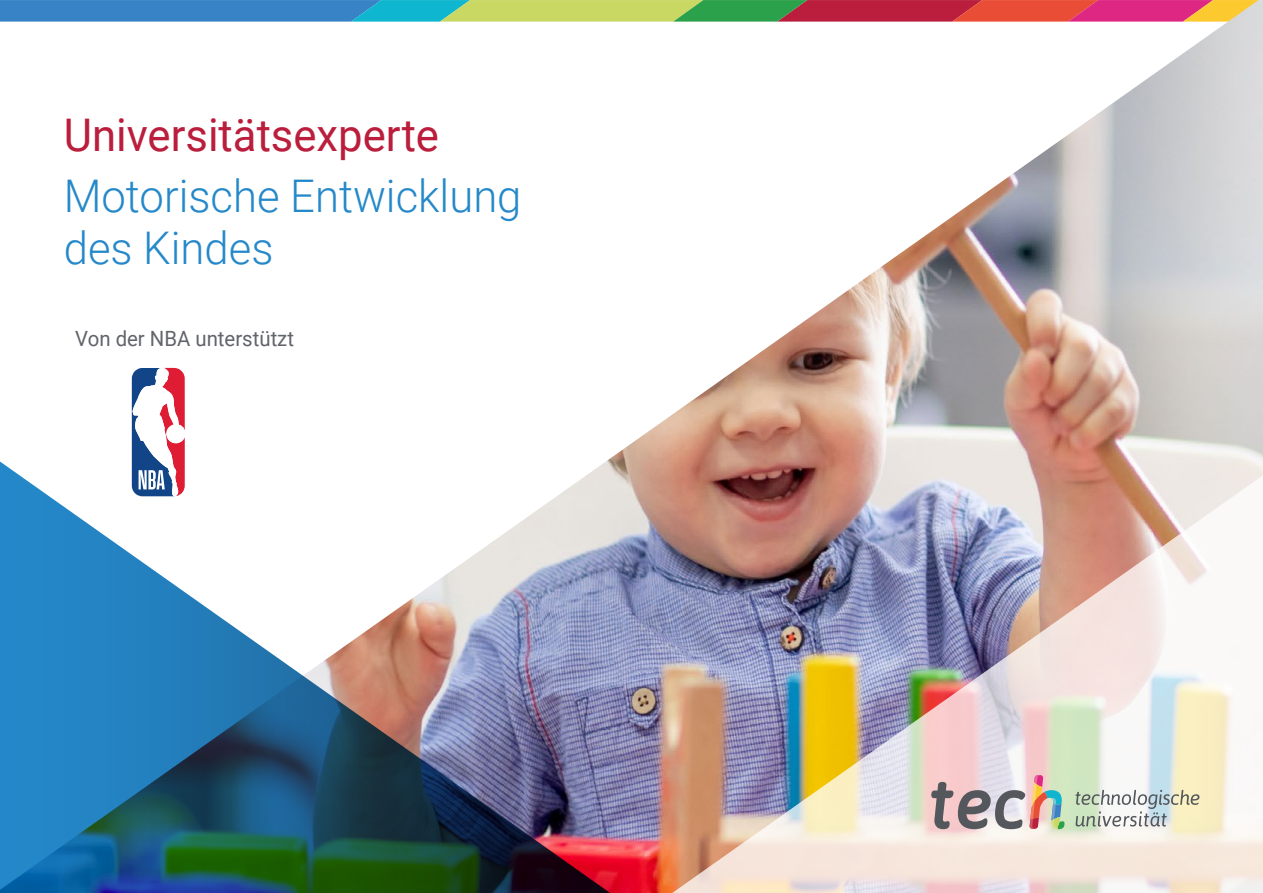
<style>
.page{position:relative;width:1263px;height:893px;background:#fff}
.page>*{position:absolute;margin:0;border:0;box-sizing:border-box;transform-origin:0 0}
.t1{font:300 45px/52.5px "Roboto";color:#2488c9}
.t2{font:45px "Roboto";color:#ba1e3c}
.t3{font:21px "Roboto";color:#61646a}
</style>
<div class="page">
<img style="left:0;top:0;width:1263px;height:893px">
<img style="left:0;top:446px;width:640px;height:447px">
<img style="left:642px;top:454px;width:621px;height:439px">
<svg style="left:132px;top:368px;width:53px;height:128px"></svg>
<svg style="left:931px;top:775px;width:133px;height:54px;background:#bdadac"></svg>
<svg style="left:1075px;top:790px;width:124px;height:36px"></svg>
<p class="t2" style="left:64px;top:103px;width:377px">Universitätsexperte</p>
<p class="t1" style="left:64px;top:168px;width:459px">Motorische Entwicklung des Kindes</p>
<p class="t3" style="left:75px;top:324px;width:220px">Von der NBA unterstützt</p>
</div>
